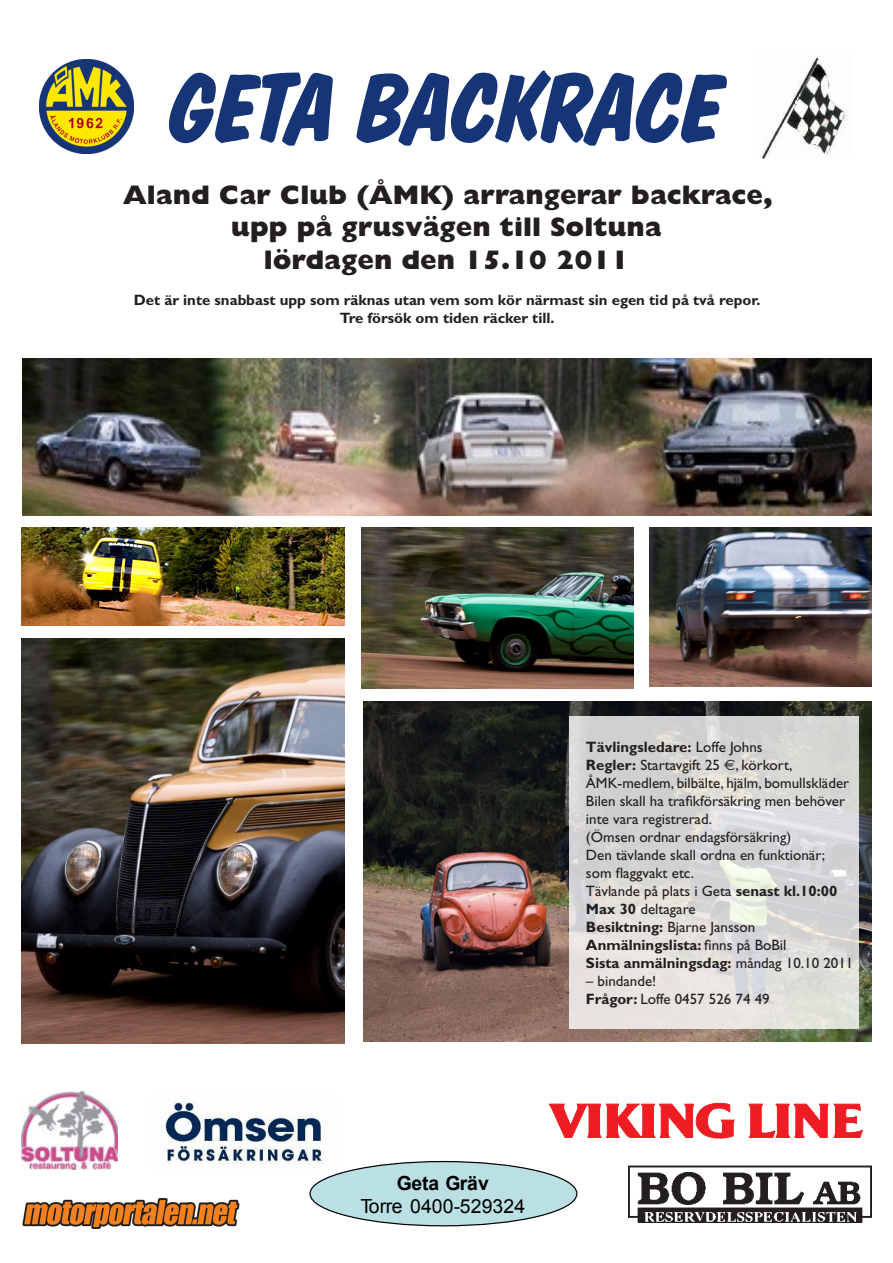
<style>
.page{position:relative;width:893px;height:1263px;background:#fff}
.page>*{position:absolute;margin:0;border:0;box-sizing:border-box;transform-origin:0 0}
.t1{font:700 96px "Dom Diagonal BT";letter-spacing:-.02em;color:#163576}
.t2{font:800 27px "Gill Sans";color:#231f20}
.t3{font:19.35px/23.1px "Arial";letter-spacing:.005em;color:#000;text-align:center}
.t4{font:15px/18px "Gill Sans";color:#231f20}
.t5{font:700 15px "Gill Sans";color:#231f20}
.s1{font-weight:400}
.s2{font-weight:700}
.s3{font-family:"Euro Sans"}
</style>
<div class="page">
<img style="left:22px;top:358px;width:850px;height:157px">
<img style="left:39px;top:60px;width:94px;height:93px">
<img style="left:761px;top:56px;width:86px;height:102px">
<img style="left:22px;top:638px;width:323px;height:405px">
<img style="left:21px;top:528px;width:324px;height:97px">
<img style="left:22px;top:1091px;width:96px;height:78px">
<img style="left:22px;top:1198px;width:218px;height:30px">
<img style="left:164px;top:1101px;width:158px;height:64px">
<img style="left:363px;top:702px;width:509px;height:340px">
<img style="left:649px;top:527px;width:223px;height:159px">
<img style="left:362px;top:527px;width:271px;height:162px">
<img style="left:628px;top:1165px;width:243px;height:58px">
<div style="left:310px;top:1161px;width:267px;height:65px;background:#bbe0e3;border-radius:50%"></div>
<svg style="left:834px;top:1104px;width:28px;height:34px"></svg>
<svg style="left:549px;top:1103px;width:185px;height:36px"></svg>
<svg style="left:749px;top:1104px;width:79px;height:34px"></svg>
<svg style="left:570px;top:716px;width:289px;height:313px;background:#dbdad8"></svg>
<p class="t1" style="left:169px;top:49px;width:556px">GETA BACKRACE</p>
<p class="t2" style="left:123px;top:179px;width:652px">Aland Car Club (ÅMK) arrangerar backrace,</p>
<p class="t2" style="left:231px;top:211px;width:432px">upp på grusvägen till Soltuna</p>
<p class="t2" style="left:264px;top:244px;width:367px">lördagen den 15.10 2011</p>
<p class="t5" style="left:134px;top:291px;width:628px">Det är inte snabbast upp som räknas utan vem som kör närmast sin egen tid på två repor.</p>
<p class="t5" style="left:340px;top:309px;width:216px">Tre försök om tiden räcker till.</p>
<p class="t5" style="left:586px;top:738px;width:178px">Tävlingsledare: <span class="s1">Loffe Johns</span></p>
<p class="t4" style="left:586px;top:756px;width:208px"><span class="s2">Regler:</span> Startavgift 25 <span class="s3">€</span>, körkort,</p>
<p class="t4" style="left:586px;top:774px;width:265px">ÅMK-medlem, bilbälte, hjälm, bomullskläder</p>
<p class="t4" style="left:586px;top:792px;width:260px">Bilen skall ha trafikförsäkring men behöver inte vara registrerad.</p>
<p class="t4" style="left:586px;top:828px;width:207px">(Ömsen ordnar endagsförsäkring)</p>
<p class="t4" style="left:586px;top:846px;width:241px">Den tävlande skall ordna en funktionär;</p>
<p class="t4" style="left:586px;top:864px;width:110px">som flaggvakt etc.</p>
<p class="t4" style="left:586px;top:882px;width:253px">Tävlande på plats i Geta <span class="s2">senast kl.10:00</span></p>
<p class="t4" style="left:586px;top:900px;width:111px"><span class="s2">Max 30</span> deltagare</p>
<p class="t4" style="left:586px;top:918px;width:171px"><span class="s2">Besiktning:</span> Bjarne Jansson</p>
<p class="t5" style="left:586px;top:936px;width:202px">Anmälningslista: <span class="s1">finns på BoBil</span></p>
<p class="t5" style="left:586px;top:954px;width:269px">Sista anmälningsdag: <span class="s1">måndag 10.10 2011</span></p>
<p class="t4" style="left:586px;top:972px;width:72px">– bindande!</p>
<p class="t4" style="left:586px;top:990px;width:185px"><span class="s2">Frågor:</span> Loffe 0457 526 74 49</p>
<p class="t3" style="left:360px;top:1171px;width:166px"><span class="s2">Geta Gräv<br></span>Torre 0400-529324</p>
</div>
